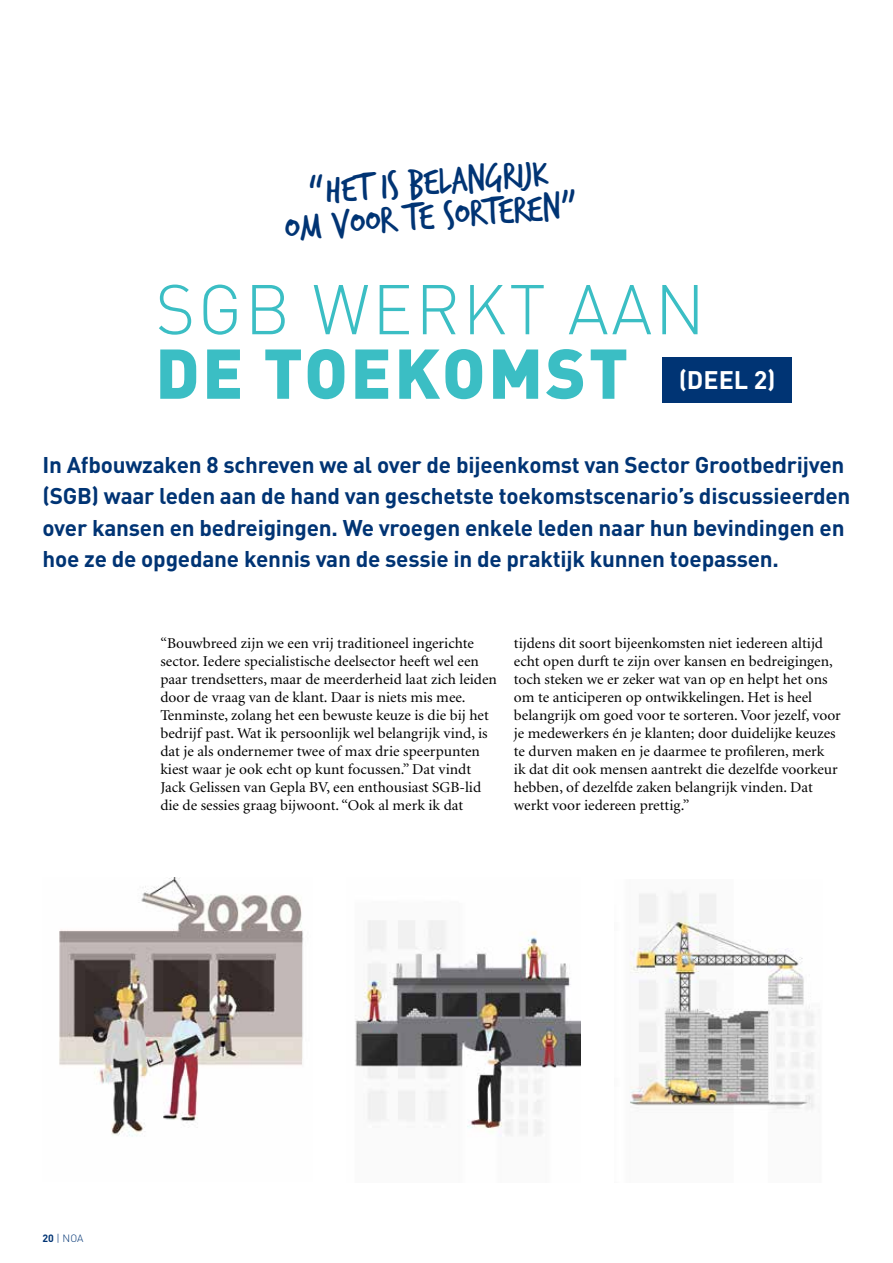
<style>
.page{position:relative;width:893px;height:1263px;background:#fff}
.page>*{position:absolute;margin:0;border:0;box-sizing:border-box;transform-origin:0 0}
.t1{font:300 69.15px "DIN Pro";letter-spacing:.04em;color:#3bbec4}
.t2{font:900 69.15px "DIN Pro";letter-spacing:.04em;color:#3bbec4}
.t3{font:39.9px/34.3px "Trash Hand";color:#003474;text-align:center}
.t4{font:700 25.05px "DIN Pro";color:#fff}
.t5{font:700 22.5px/31.5px "DIN Pro";letter-spacing:-.01em;color:#003474}
.t6{font:15px/18px "Minion";color:#000}
.t7{font:300 10.5px "DIN Pro";color:#003474}
.s1{font-weight:700}
</style>
<div class="page">
<div style="left:662px;top:358px;width:130px;height:45px;background:#003474"></div>
<img style="left:630px;top:892px;width:185px;height:218px">
<img style="left:59px;top:877px;width:245px;height:260px">
<img style="left:355px;top:920px;width:226px;height:216px">
<h2 class="t3" style="left:280px;top:180px;width:295px;rotate:-5deg">“HET IS BELANGRIJK<br>OM VOOR TE SORTEREN”</h2>
<h1 class="t1" style="left:155px;top:262px;width:551px">SGB WERKT AAN</h1>
<h1 class="t2" style="left:155px;top:327px;width:474px">DE TOEKOMST</h1>
<h3 class="t4" style="left:679px;top:363px;width:98px">(DEEL 2)</h3>
<p class="t5" style="left:43px;top:448px;width:809px">In Afbouwzaken 8 schreven we al over de bijeenkomst van Sector Grootbedrijven (SGB) waar leden aan de hand van geschetste toekomstscenario’s discussieerden over kansen en bedreigingen. We vroegen enkele leden naar hun bevindingen en hoe ze de opgedane kennis van de sessie in de praktijk kunnen toepassen.</p>
<p class="t6" style="left:160px;top:635px;width:338px">“Bouwbreed zijn we een vrij traditioneel ingerichte sector. Iedere specialistische deelsector heeft wel een paar trendsetters, maar de meerderheid laat zich leiden door de vraag van de klant. Daar is niets mis mee.<br>Tenminste, zolang het een bewuste keuze is die bij het bedrijf past. Wat ik persoonlijk wel belangrijk vind, is dat je als ondernemer twee of max drie speerpunten kiest waar je ook echt op kunt focussen.” Dat vindt Jack Gelissen van Gepla BV, een enthousiast SGB-lid die de sessies graag bijwoont. “Ook al merk ik dat</p>
<p class="t6" style="left:514px;top:635px;width:328px">tijdens dit soort bijeenkomsten niet iedereen altijd echt open durft te zijn over kansen en bedreigingen, toch steken we er zeker wat van op en helpt het ons om te anticiperen op ontwikkelingen. Het is heel belangrijk om goed voor te sorteren. Voor jezelf, voor je medewerkers én je klanten; door duidelijke keuzes te durven maken en je daarmee te profileren, merk<br>ik dat dit ook mensen aantrekt die dezelfde voorkeur hebben, of dezelfde zaken belangrijk vinden. Dat werkt voor iedereen prettig.”</p>
<p class="t7" style="left:43px;top:1231px;width:42px"><span class="s1">20</span> | NOA</p>
</div>
